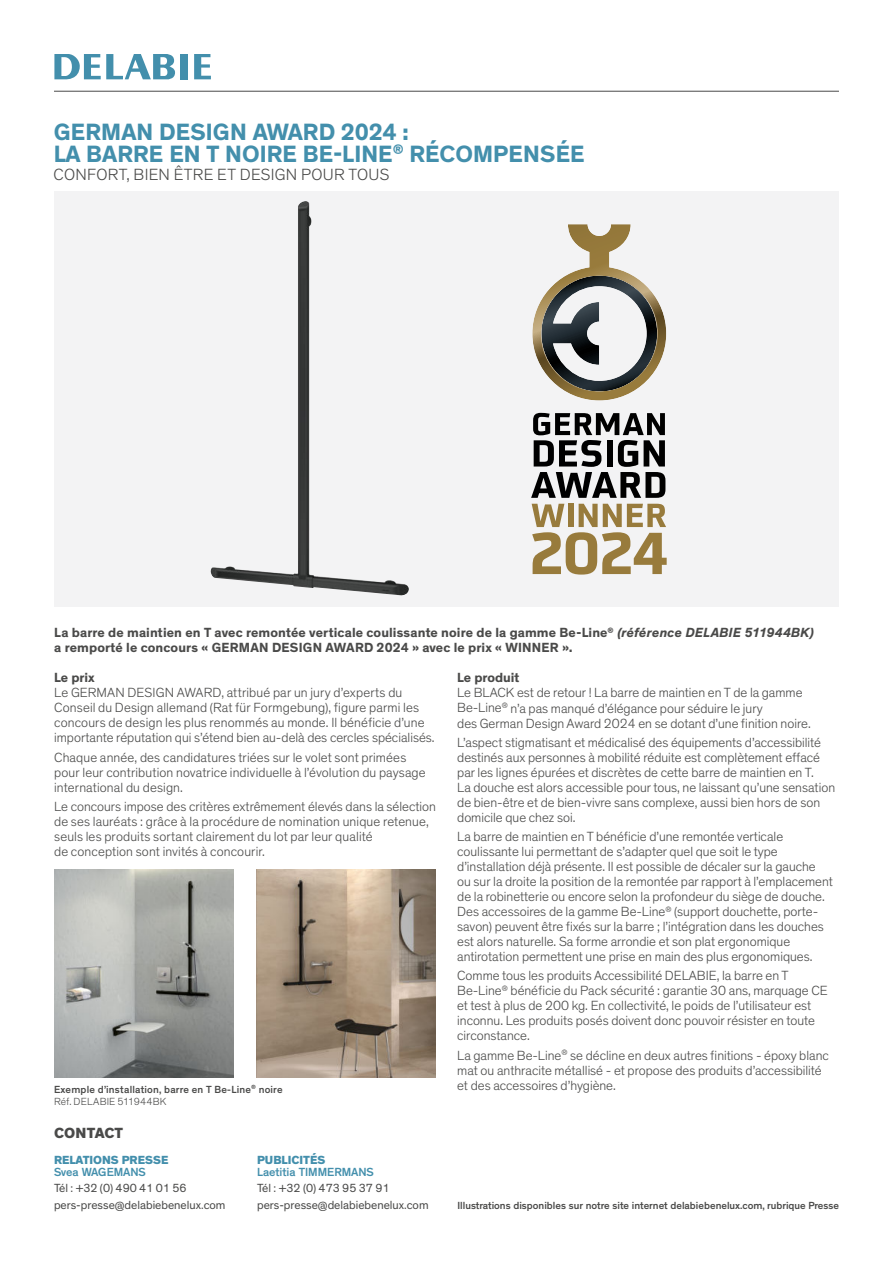
<style>
.page{position:relative;width:893px;height:1263px;background:#fff}
.page>*{position:absolute;margin:0;border:0;box-sizing:border-box;transform-origin:0 0}
.t1{font:700 24px/22.5px "Theinhardt";letter-spacing:.005em;color:#438fac}
.t2{font:300 16.5px "Theinhardt";letter-spacing:.015em;color:#4a4a49}
.t3{font:800 15px "Theinhardt";letter-spacing:.01em;color:#4a4a49}
.t4{font:300 13.5px/15px "Theinhardt";color:#4a4a49}
.t5{font:700 13.5px/15px "Theinhardt";letter-spacing:.01em;color:#4a4a49}
.t6{font:12px/16.5px "Theinhardt";color:#4a4a49}
.t7{font:500 12px "Theinhardt";color:#438fac}
.t8{font:800 12px "Theinhardt";color:#438fac}
.t9{font:500 10.5px "Theinhardt";color:#4a4a49}
.t10{font:500 10.5px "Theinhardt";letter-spacing:.02em;color:#4a4a49}
.t11{font:300 10.5px "Theinhardt";letter-spacing:.01em;color:#4a4a49}
.s1{font-style:italic}
</style>
<div class="page">
<hr style="left:54px;top:91px;width:785px;height:1px;background:#4a4a49">
<svg style="left:54px;top:54px;width:121px;height:25px"></svg>
<div style="left:181px;top:54px;width:7px;height:25px;background:#438fac"></div>
<svg style="left:194px;top:54px;width:17px;height:25px"></svg>
<div style="left:54px;top:192px;width:785px;height:415px;background:#f3f3f4"></div>
<img style="left:210px;top:201px;width:199px;height:395px">
<svg style="left:532px;top:224px;width:134px;height:176px"></svg>
<svg style="left:531px;top:413px;width:134px;height:85px"></svg>
<svg style="left:532px;top:504px;width:135px;height:71px"></svg>
<img style="left:54px;top:869px;width:180px;height:208px">
<img style="left:256px;top:870px;width:180px;height:207px">
<h1 class="t1" style="left:54px;top:120px;width:533px">GERMAN DESIGN AWARD 2024 :<br>LA BARRE EN T NOIRE BE-LINE<sup>®</sup> RÉCOMPENSÉE</h1>
<p class="t2" style="left:54px;top:165px;width:337px">CONFORT, BIEN ÊTRE ET DESIGN POUR TOUS</p>
<p class="t5" style="left:54px;top:625px;width:761px">La barre de maintien en T avec remontée verticale coulissante noire de la gamme Be-Line<sup>®</sup> <span class="s1">(référence DELABIE 511944BK) </span>a remporté le concours « GERMAN DESIGN AWARD 2024 » avec le prix « WINNER ».</p>
<p class="t5" style="left:54px;top:670px;width:42px">Le prix</p>
<p class="t4" style="left:54px;top:685px;width:382px">Le GERMAN DESIGN AWARD, attribué par un jury d’experts du Conseil du Design allemand (Rat für Formgebung), figure parmi les concours de design les plus renommés au monde. Il bénéficie d’une importante réputation qui s’étend bien au-delà des cercles spécialisés.</p>
<p class="t4" style="left:54px;top:750px;width:373px">Chaque année, des candidatures triées sur le volet sont primées pour leur contribution novatrice individuelle à l’évolution du paysage international du design.</p>
<p class="t4" style="left:54px;top:799px;width:383px">Le concours impose des critères extrêmement élevés dans la sélection de ses lauréats : grâce à la procédure de nomination unique retenue, seuls les produits sortant clairement du lot par leur qualité<br>de conception sont invités à concourir.</p>
<p class="t5" style="left:457px;top:670px;width:64px">Le produit</p>
<p class="t4" style="left:457px;top:685px;width:355px">Le BLACK est de retour ! La barre de maintien en T de la gamme<br>Be-Line<sup>®</sup> n’a pas manqué d’élégance pour séduire le jury<br>des German Design Award 2024 en se dotant d’une finition noire.</p>
<p class="t4" style="left:457px;top:735px;width:379px">L’aspect stigmatisant et médicalisé des équipements d’accessibilité destinés aux personnes à mobilité réduite est complètement effacé par les lignes épurées et discrètes de cette barre de maintien en T.<br>La douche est alors accessible pour tous, ne laissant qu’une sensation de bien-être et de bien-vivre sans complexe, aussi bien hors de son domicile que chez soi.</p>
<p class="t4" style="left:457px;top:829px;width:377px">La barre de maintien en T bénéficie d’une remontée verticale coulissante lui permettant de s’adapter quel que soit le type d’installation déjà présente. Il est possible de décaler sur la gauche ou sur la droite la position de la remontée par rapport à l’emplacement de la robinetterie ou encore selon la profondeur du siège de douche.<br>Des accessoires de la gamme Be-Line<sup>®</sup> (support douchette, porte&shy;savon) peuvent être fixés sur la barre ; l’intégration dans les douches est alors naturelle. Sa forme arrondie et son plat ergonomique antirotation permettent une prise en main des plus ergonomiques.</p>
<p class="t4" style="left:457px;top:968px;width:372px">Comme tous les produits Accessibilité DELABIE, la barre en T Be-Line<sup>®</sup> bénéficie du Pack sécurité : garantie 30 ans, marquage CE et test à plus de 200 kg. En collectivité, le poids de l’utilisateur est inconnu. Les produits posés doivent donc pouvoir résister en toute circonstance.</p>
<p class="t4" style="left:457px;top:1047px;width:373px">La gamme Be-Line<sup>®</sup> se décline en deux autres finitions - époxy blanc mat ou anthracite métallisé - et propose des produits d’accessibilité</p>
<p class="t10" style="left:54px;top:1085px;width:230px">Exemple d’installation, barre en T Be-Line<sup>®</sup> noire</p>
<p class="t4" style="left:457px;top:1077px;width:160px">et des accessoires d’hygiène.</p>
<p class="t11" style="left:54px;top:1095px;width:114px">Réf. DELABIE 511944BK</p>
<p class="t3" style="left:54px;top:1124px;width:70px">CONTACT</p>
<p class="t8" style="left:54px;top:1153px;width:116px">RELATIONS PRESSE</p>
<p class="t7" style="left:54px;top:1168px;width:93px">Svea WAGEMANS</p>
<p class="t6" style="left:54px;top:1181px;width:173px">Tél : +32 (0) 490 41 01 56 pers-presse@delabiebenelux.com</p>
<p class="t8" style="left:257px;top:1153px;width:70px">PUBLICITÉS</p>
<p class="t7" style="left:257px;top:1168px;width:118px">Laetitia TIMMERMANS</p>
<p class="t6" style="left:257px;top:1181px;width:173px">Tél : +32 (0) 473 95 37 91 pers-presse@delabiebenelux.com</p>
<p class="t9" style="left:457px;top:1202px;width:383px">Illustrations disponibles sur notre site internet delabiebenelux.com, rubrique Presse</p>
</div>
